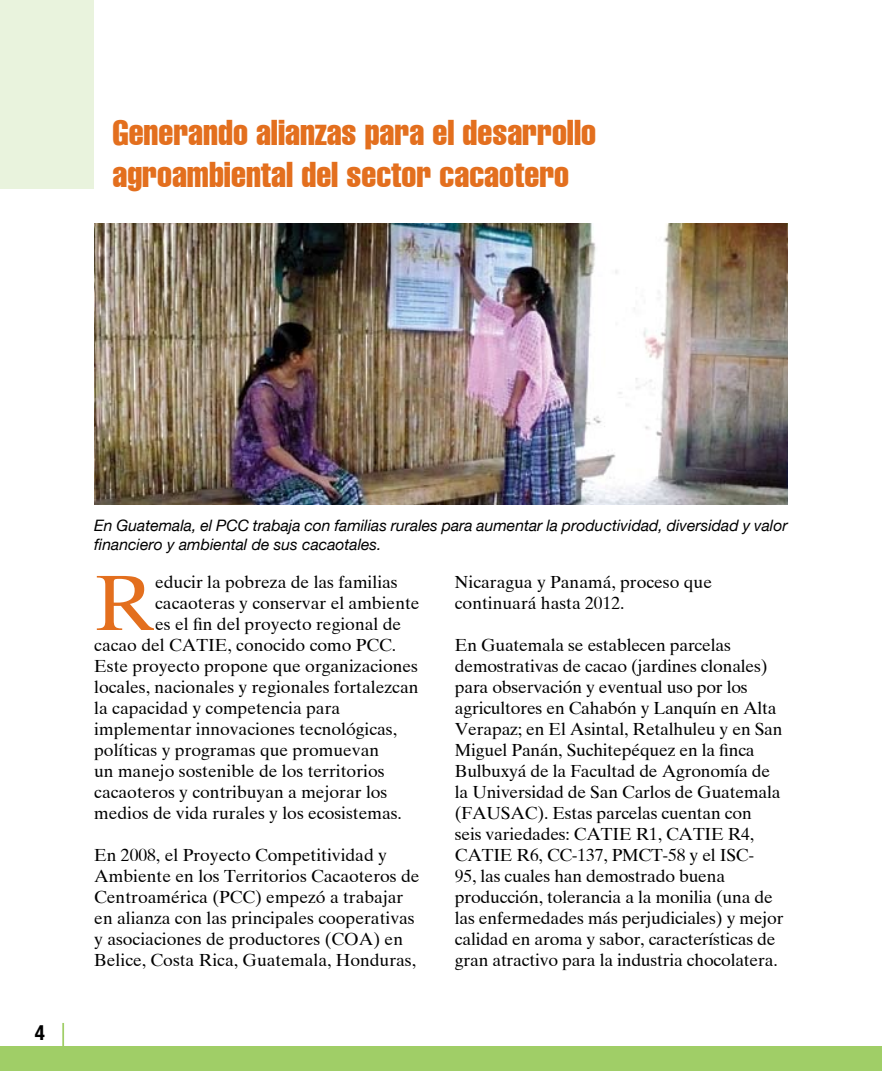
<style>
.page{position:relative;width:882px;height:1071px;background:#fff}
.page>*{position:absolute;margin:0;border:0;box-sizing:border-box;transform-origin:0 0}
.t1{font:78.4px "Times Ten";color:#e36f1e}
.t2{font:extra-condensed 35px/42px "Helvetica";color:#e36f1e}
.t3{font:17.5px/21px "Times Ten";color:#000}
.t4{font:italic 15.75px/18.9px "Helvetica Neue";color:#000}
</style>
<div class="page">
<div style="left:0;top:1047px;width:882px;height:24px;background:#a0ce67"></div>
<div style="left:0;top:0;width:94px;height:189px;background:#e9f3dd"></div>
<hr style="left:62px;top:1023px;width:2px;height:33px;background:#a0ce67">
<img style="left:94px;top:224px;width:694px;height:280px">
<h2 class="t2" style="left:112px;top:111px;width:485px">Generando alianzas para el desarrollo agroambiental del sector cacaotero</h2>
<p class="t4" style="left:94px;top:516px;width:695px">En Guatemala, el PCC trabaja con familias rurales para aumentar la productividad, diversidad y valor financiero y ambiental de sus cacaotales.</p>
<h1 class="t1" style="left:94px;top:557px;width:62px">R</h1>
<p class="t3" style="left:155px;top:571px;width:244px">educir la pobreza de las familias</p>
<p class="t3" style="left:155px;top:592px;width:266px">cacaoteras y conservar el ambiente</p>
<p class="t3" style="left:155px;top:613px;width:248px">es el fin del proyecto regional de</p>
<p class="t3" style="left:94px;top:634px;width:303px">cacao del CATIE, conocido como PCC.</p>
<p class="t3" style="left:94px;top:655px;width:325px">Este proyecto propone que organizaciones</p>
<p class="t3" style="left:94px;top:676px;width:326px">locales, nacionales y regionales fortalezcan</p>
<p class="t3" style="left:94px;top:697px;width:247px">la capacidad y competencia para</p>
<p class="t3" style="left:94px;top:718px;width:304px">implementar innovaciones tecnológicas,</p>
<p class="t3" style="left:94px;top:739px;width:286px">políticas y programas que promuevan</p>
<p class="t3" style="left:94px;top:760px;width:292px">un manejo sostenible de los territorios</p>
<p class="t3" style="left:94px;top:781px;width:295px">cacaoteros y contribuyan a mejorar los</p>
<p class="t3" style="left:94px;top:802px;width:309px">medios de vida rurales y los ecosistemas.</p>
<p class="t3" style="left:94px;top:844px;width:327px">En 2008, el Proyecto Competitividad y Ambiente en los Territorios Cacaoteros de Centroamérica (PCC) empezó a trabajar en alianza con las principales cooperativas y asociaciones de productores (COA) en Belice, Costa Rica, Guatemala, Honduras,</p>
<p class="t3" style="left:455px;top:571px;width:259px">Nicaragua y Panamá, proceso que continuará hasta 2012.</p>
<p class="t3" style="left:455px;top:634px;width:330px">En Guatemala se establecen parcelas demostrativas de cacao (jardines clonales) para observación y eventual uso por los agricultores en Cahabón y Lanquín en Alta Verapaz; en El Asintal, Retalhuleu y en San Miguel Panán, Suchitepéquez en la finca Bulbuxyá de la Facultad de Agronomía de la Universidad de San Carlos de Guatemala (FAUSAC). Estas parcelas cuentan con<br>seis variedades: CATIE R1, CATIE R4, CATIE R6, CC-137, PMCT-58 y el ISC-<br>95, las cuales han demostrado buena producción, tolerancia a la monilia (una de las enfermedades más perjudiciales) y mejor calidad en aroma y sabor, características de gran atractivo para la industria chocolatera.</p>
</div>
